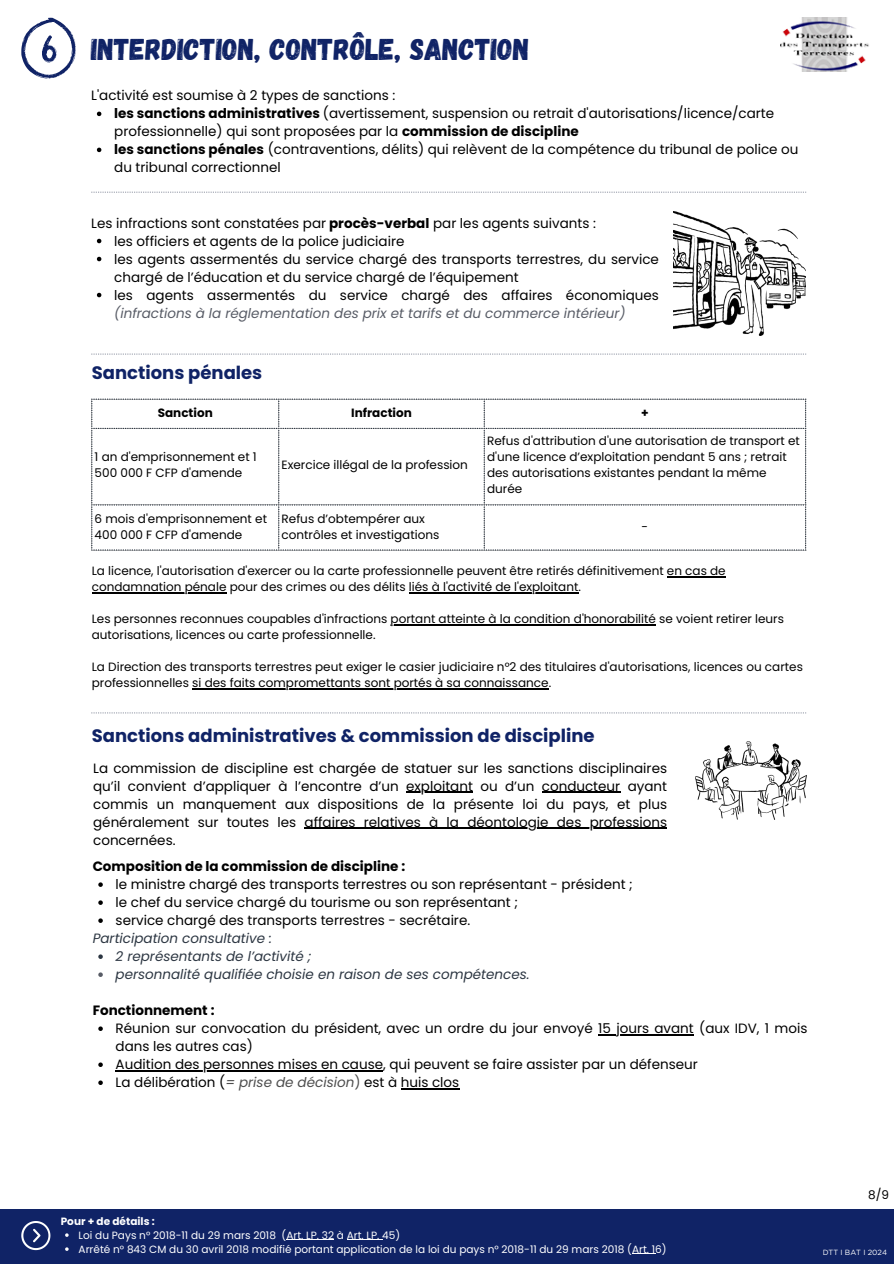
<style>
.page{position:relative;width:894px;height:1264px;background:#fff}
.page>*{position:absolute;margin:0;border:0;box-sizing:border-box;transform-origin:0 0}
.t1{font:30px "Gagalin";color:#102366}
.t2{font:700 18px "Poppins";color:#102366}
.t3{font:13.5px/18px "Poppins";color:#000}
.t4{font:italic 13.5px/18px "Poppins";color:#585c66}
.t5{font:italic 13.5px "Poppins";color:#2c3642}
.t6{font:700 13.5px "Poppins";color:#000}
.t7{font:12px/16px "Poppins";color:#000}
.t8{font:700 12px "Poppins";color:#000}
.t9{font:10.5px/14px "Poppins";color:#fff}
.t10{font:700 10.5px "Poppins";color:#fff}
.t11{font:7.5px "Gotham";color:#fff}
.s1{font-weight:700}
.s2{font-style:normal;color:#000}
.s3{font-style:italic;color:#4d4d4d}
.s4{color:#4d4d4d}
</style>
<div class="page">
<svg style="left:91px;top:192px;width:715px;height:1px"></svg>
<img style="left:673px;top:211px;width:132px;height:124px">
<svg style="left:91px;top:353px;width:715px;height:2px"></svg>
<img style="left:780px;top:18px;width:89px;height:54px">
<svg style="left:97px;top:112px;width:4px;height:4px"></svg>
<svg style="left:97px;top:148px;width:4px;height:4px"></svg>
<svg style="left:97px;top:239px;width:4px;height:4px"></svg>
<svg style="left:97px;top:257px;width:4px;height:4px"></svg>
<svg style="left:97px;top:293px;width:4px;height:4px"></svg>
<svg style="left:91px;top:398px;width:393px;height:152px"></svg>
<svg style="left:486px;top:398px;width:320px;height:152px"></svg>
<hr style="left:666px;top:576px;width:59px;height:1px;background:#000">
<hr style="left:92px;top:592px;width:134px;height:1px;background:#000">
<hr style="left:409px;top:592px;width:169px;height:1px;background:#000">
<hr style="left:390px;top:624px;width:266px;height:1px;background:#000">
<hr style="left:192px;top:688px;width:356px;height:1px;background:#000">
<svg style="left:91px;top:712px;width:715px;height:1px"></svg>
<svg style="left:98px;top:882px;width:5px;height:4px"></svg>
<svg style="left:98px;top:900px;width:5px;height:4px"></svg>
<svg style="left:98px;top:918px;width:5px;height:4px"></svg>
<svg style="left:98px;top:954px;width:5px;height:4px"></svg>
<svg style="left:98px;top:972px;width:5px;height:4px"></svg>
<svg style="left:98px;top:1026px;width:5px;height:4px"></svg>
<hr style="left:598px;top:1034px;width:95px;height:1px;background:#000">
<svg style="left:98px;top:1062px;width:5px;height:4px"></svg>
<hr style="left:116px;top:1070px;width:267px;height:1px;background:#000">
<svg style="left:98px;top:1080px;width:5px;height:4px"></svg>
<hr style="left:400px;top:1088px;width:59px;height:1px;background:#000">
<img style="left:695px;top:742px;width:111px;height:77px">
<hr style="left:406px;top:791px;width:67px;height:1px;background:#000">
<hr style="left:541px;top:791px;width:79px;height:1px;background:#000">
<hr style="left:304px;top:827px;width:363px;height:1px;background:#000">
<div style="left:0;top:1208px;width:893px;height:55px;background:#102366"></div>
<svg style="left:21px;top:1221px;width:29px;height:29px"></svg>
<hr style="left:286px;top:1239px;width:48px;height:1px;background:#fff">
<hr style="left:347px;top:1239px;width:35px;height:1px;background:#fff">
<svg style="left:632px;top:1253px;width:23px;height:1px"></svg>
<svg style="left:21px;top:18px;width:55px;height:61px"></svg>
<p class="t1" style="left:91px;top:30px;width:439px">INTERDICTION, CONTRÔLE, SANCTION</p>
<h4 class="t3" style="left:91px;top:87px;width:305px">L'activité est soumise à 2 types de sanctions :</h4>
<p class="t3" style="left:114px;top:105px;width:661px"><span class="s1">les sanctions administratives</span> (avertissement, suspension ou retrait d'autorisations/licence/carte professionnelle) qui sont proposées par la <span class="s1">commission de discipline</span></p>
<p class="t3" style="left:114px;top:141px;width:685px"><span class="s1">les sanctions pénales</span> (contraventions, délits) qui relèvent de la compétence du tribunal de police ou du tribunal correctionnel</p>
<h4 class="t3" style="left:91px;top:214px;width:506px">Les infractions sont constatées par <span class="s1">procès-verbal</span> par les agents suivants :</h4>
<p class="t3" style="left:114px;top:232px;width:292px">les officiers et agents de la police judiciaire</p>
<p class="t3" style="left:114px;top:250px;width:546px">les agents assermentés du service chargé des transports terrestres, du service chargé de l’éducation et du service chargé de l’équipement</p>
<p class="t4" style="left:114px;top:286px;width:546px"><span class="s2">les agents assermentés du service chargé des affaires économiques </span>(infractions à la réglementation des prix et tarifs et du commerce intérieur)</p>
<h2 class="t2" style="left:92px;top:360px;width:172px">Sanctions pénales</h2>
<p class="t8" style="left:158px;top:404px;width:57px">Sanction</p>
<p class="t8" style="left:351px;top:404px;width:62px">Infraction</p>
<p class="t8" style="left:641px;top:404px;width:9px">+</p>
<p class="t7" style="left:95px;top:449px;width:164px">1 an d'emprisonnement et 1<br>500 000 F CFP d'amende</p>
<p class="t7" style="left:281px;top:457px;width:188px">Exercice illégal de la profession</p>
<p class="t7" style="left:487px;top:433px;width:314px">Refus d'attribution d'une autorisation de transport et d'une licence d’exploitation pendant 5 ans ; retrait des autorisations existantes pendant la même durée</p>
<p class="t7" style="left:95px;top:510px;width:174px">6 mois d'emprisonnement et<br>400 000 F CFP d'amende</p>
<p class="t7" style="left:281px;top:510px;width:159px">Refus d’obtempérer aux contrôles et investigations</p>
<p class="t7" style="left:641px;top:518px;width:8px">-</p>
<h5 class="t7" style="left:92px;top:562px;width:635px">La licence, l'autorisation d'exercer ou la carte professionnelle peuvent être retirés définitivement en cas de</h5>
<h5 class="t7" style="left:92px;top:578px;width:490px">condamnation pénale pour des crimes ou des délits liés à l'activité de l'exploitant.</h5>
<h5 class="t7" style="left:92px;top:610px;width:693px">Les personnes reconnues coupables d'infractions portant atteinte à la condition d'honorabilité se voient retirer leurs</h5>
<h2 class="t7" style="left:92px;top:626px;width:285px">autorisations, licences ou carte professionnelle.</h2>
<h2 class="t7" style="left:92px;top:658px;width:712px">La Direction des transports terrestres peut exiger le casier judiciaire n°2 des titulaires d'autorisations, licences ou cartes</h2>
<h4 class="t7" style="left:92px;top:674px;width:461px">professionnelles si des faits compromettants sont portés à sa connaissance.</h4>
<h6 class="t2" style="left:92px;top:723px;width:504px">Sanctions administratives &amp; commission de discipline</h6>
<p class="t3" style="left:93px;top:758px;width:575px">La commission de discipline est chargée de statuer sur les sanctions disciplinaires qu’il convient d’appliquer à l’encontre d’un</p>
<p class="t3" style="left:93px;top:776px;width:575px;text-align:justify;text-indent:313px">exploitant ou d’un conducteur ayant commis un manquement aux dispositions de la présente loi du pays, et plus généralement sur toutes les</p>
<p class="t3" style="left:304px;top:812px;width:364px">affaires relatives à la déontologie des professions</p>
<p class="t3" style="left:93px;top:830px;width:84px">concernées.</p>
<h3 class="t6" style="left:93px;top:857px;width:314px">Composition de la commission de discipline :</h3>
<p class="t3" style="left:116px;top:875px;width:518px">le ministre chargé des transports terrestres ou son représentant - président ;</p>
<p class="t3" style="left:116px;top:893px;width:403px">le chef du service chargé du tourisme ou son représentant ;</p>
<p class="t3" style="left:116px;top:911px;width:356px">service chargé des transports terrestres - secrétaire.</p>
<h4 class="t5" style="left:93px;top:929px;width:181px">Participation consultative :</h4>
<p class="t5" style="left:116px;top:947px;width:197px">2 représentants de l’activité ;</p>
<p class="t5" style="left:116px;top:965px;width:415px">personnalité qualifiée choisie en raison de ses compétences.</p>
<h3 class="t6" style="left:93px;top:1001px;width:123px">Fonctionnement :</h3>
<p class="t3" style="left:116px;top:1019px;width:693px">Réunion sur convocation du président, avec un ordre du jour envoyé 15 jours avant (aux IDV, 1 mois</p>
<p class="t3" style="left:116px;top:1037px;width:583px">dans les autres cas)<br>Audition des personnes mises en cause, qui peuvent se faire assister par un défenseur</p>
<p class="t3" style="left:116px;top:1073px;width:345px">La délibération (<span class="s3">= prise de décision</span><span class="s4">)</span> est à huis clos</p>
<p class="t10" style="left:61px;top:1213px;width:95px">Pour + de détails :</p>
<p class="t9" style="left:79px;top:1227px;width:589px">Loi du Pays n° 2018-11 du 29 mars 2018 (Art. LP. 32 à Art. LP. 45)<br>Arrêté n° 843 CM du 30 avril 2018 modifié portant application de la loi du pays n° 2018-11 du 29 mars 2018 (Art. 16)</p>
<p class="t7" style="left:867px;top:1186px;width:22px">8/9</p>
<p class="t11" style="left:822px;top:1247px;width:66px">DTT I BAT I 2024</p>
</div>
